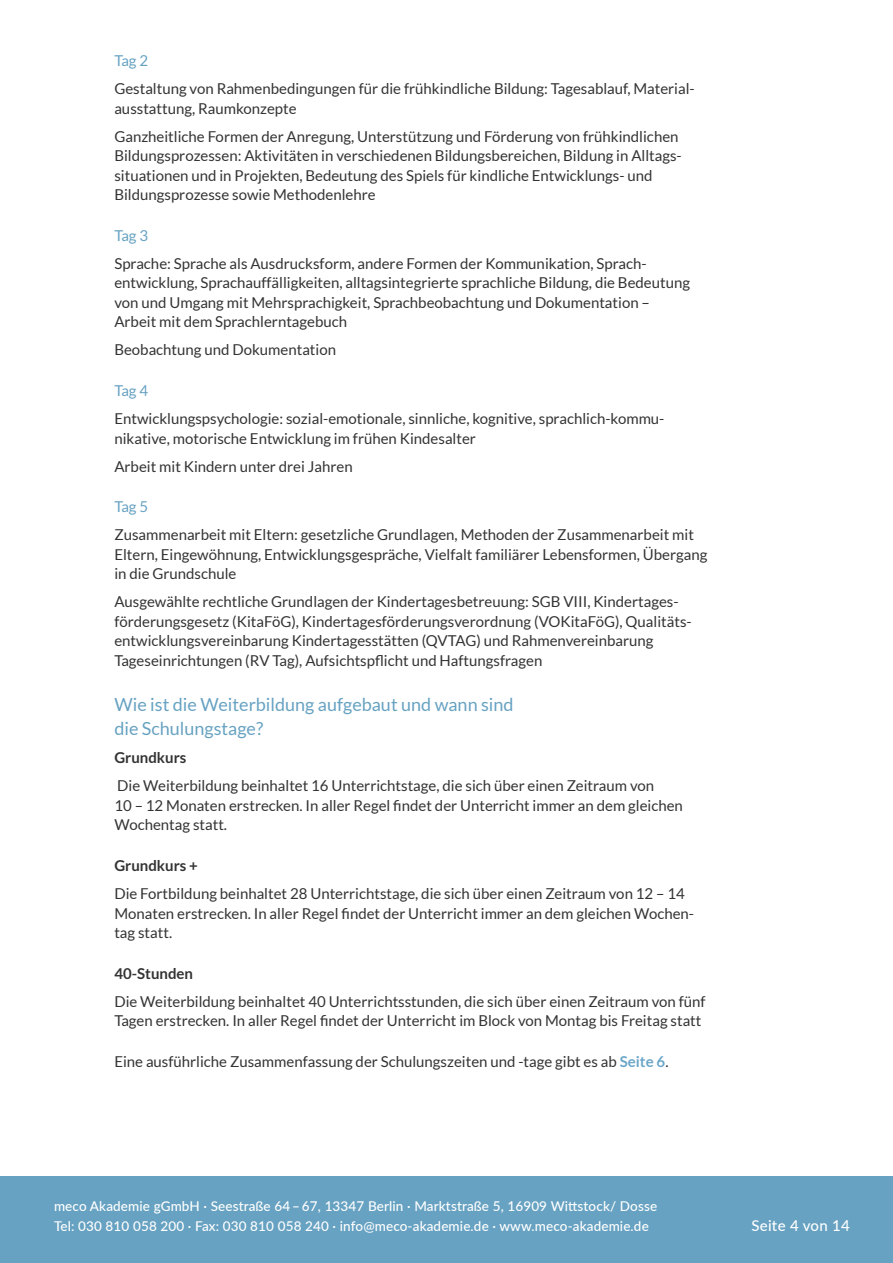
<style>
.page{position:relative;width:893px;height:1263px;background:#fff}
.page>*{position:absolute;margin:0;border:0;box-sizing:border-box;transform-origin:0 0}
.t1{font:18px/24px "Lato";color:#67a2c2}
.Fließtext_letzter{font:15px/19.5px "Lato";color:#333}
.Fließtext{font:15px/19.5px "Lato";color:#333}
.t2{font:700 15px "Lato";color:#333}
.Fließtext-2{font:15px "Lato";letter-spacing:-.06em;color:#67a2c2}
.t3{font:500 15px "Lato";letter-spacing:.02em;color:#fff}
.t4{font:500 13.5px/19.5px "Lato";letter-spacing:.01em;color:#fff}
.s1{font-weight:700;color:#6ba6c9}
</style>
<div class="page">
<div style="left:0;top:1177px;width:893px;height:86px;background:#67a2c2"></div>
<p class="Fließtext-2" style="left:114px;top:52px;width:35px">Tag 2</p>
<p class="Fließtext" style="left:114px;top:79px;width:582px">Gestaltung von Rahmenbedingungen für die frühkindliche Bildung: Tagesablauf, Material&shy;ausstattung, Raumkonzepte</p>
<p class="Fließtext_letzter" style="left:114px;top:126px;width:569px">Ganzheitliche Formen der Anregung, Unterstützung und Förderung von frühkindlichen Bildungsprozessen: Aktivitäten in verschiedenen Bildungsbereichen, Bildung in Alltags&shy;situationen und in Projekten, Bedeutung des Spiels für kindliche Entwicklungs- und Bildungsprozesse sowie Methodenlehre</p>
<p class="Fließtext-2" style="left:114px;top:227px;width:35px">Tag 3</p>
<p class="Fließtext" style="left:114px;top:254px;width:577px">Sprache: Sprache als Ausdrucksform, andere Formen der Kommunikation, Sprach&shy;entwicklung, Sprachauffälligkeiten, alltagsintegrierte sprachliche Bildung, die Bedeutung von und Umgang mit Mehrsprachigkeit, Sprachbeobachtung und Dokumentation – Arbeit mit dem Sprachlerntagebuch</p>
<p class="Fließtext_letzter" style="left:114px;top:340px;width:223px">Beobachtung und Dokumentation</p>
<p class="Fließtext-2" style="left:114px;top:382px;width:35px">Tag 4</p>
<p class="Fließtext" style="left:114px;top:409px;width:552px">Entwicklungspsychologie: sozial-emotionale, sinnliche, kognitive, sprachlich-kommu&shy;nikative, motorische Entwicklung im frühen Kindesalter</p>
<p class="Fließtext_letzter" style="left:114px;top:456px;width:240px">Arbeit mit Kindern unter drei Jahren</p>
<p class="Fließtext-2" style="left:114px;top:499px;width:35px">Tag 5</p>
<p class="Fließtext" style="left:114px;top:525px;width:594px">Zusammenarbeit mit Eltern: gesetzliche Grundlagen, Methoden der Zusammenarbeit mit<br>Eltern, Eingewöhnung, Entwicklungsgespräche, Vielfalt familiärer Lebensformen, Übergang in die Grundschule</p>
<p class="Fließtext_letzter" style="left:114px;top:592px;width:579px">Ausgewählte rechtliche Grundlagen der Kindertagesbetreuung: SGB VIII, Kindertages&shy;förderungsgesetz (KitaFöG), Kindertagesförderungsverordnung (VOKitaFöG), Qualitäts&shy;entwicklungsvereinbarung Kindertagesstätten (QVTAG) und Rahmenvereinbarung Tageseinrichtungen (RV Tag), Aufsichtspflicht und Haftungsfragen</p>
<h4 class="t1" style="left:114px;top:693px;width:401px">Wie ist die Weiterbildung aufgebaut und wann sind die Schulungstage?</h4>
<h4 class="t2" style="left:114px;top:749px;width:74px">Grundkurs</h4>
<p class="Fließtext_letzter" style="left:114px;top:776px;width:570px">Die Weiterbildung beinhaltet 16 Unterrichtstage, die sich über einen Zeitraum von<br>10 – 12 Monaten erstrecken. In aller Regel findet der Unterricht immer an dem gleichen<br>Wochentag statt.</p>
<h4 class="t2" style="left:114px;top:857px;width:85px">Grundkurs +</h4>
<p class="Fließtext_letzter" style="left:114px;top:884px;width:581px">Die Fortbildung beinhaltet 28 Unterrichtstage, die sich über einen Zeitraum von 12 – 14<br>Monaten erstrecken. In aller Regel findet der Unterricht immer an dem gleichen Wochen&shy;tag statt.</p>
<h4 class="t2" style="left:114px;top:965px;width:80px">40-Stunden</h4>
<p class="Fließtext_letzter" style="left:114px;top:991px;width:593px">Die Weiterbildung beinhaltet 40 Unterrichtsstunden, die sich über einen Zeitraum von fünf<br>Tagen erstrecken. In aller Regel findet der Unterricht im Block von Montag bis Freitag statt</p>
<p class="Fließtext_letzter" style="left:114px;top:1052px;width:556px">Eine ausführliche Zusammenfassung der Schulungszeiten und -tage gibt es ab <span class="s1">Seite 6</span>.</p>
<p class="t4" style="left:54px;top:1196px;width:605px">meco Akademie gGmbH · Seestraße 64 – 67, 13347 Berlin · Marktstraße 5, 16909 Wittstock/ Dosse<br>Tel: 030 810 058 200 · Fax: 030 810 058 240 · info@meco-akademie.de · www.meco-akademie.de</p>
<p class="t3" style="left:751px;top:1215px;width:100px">Seite 4 von 14</p>
</div>
